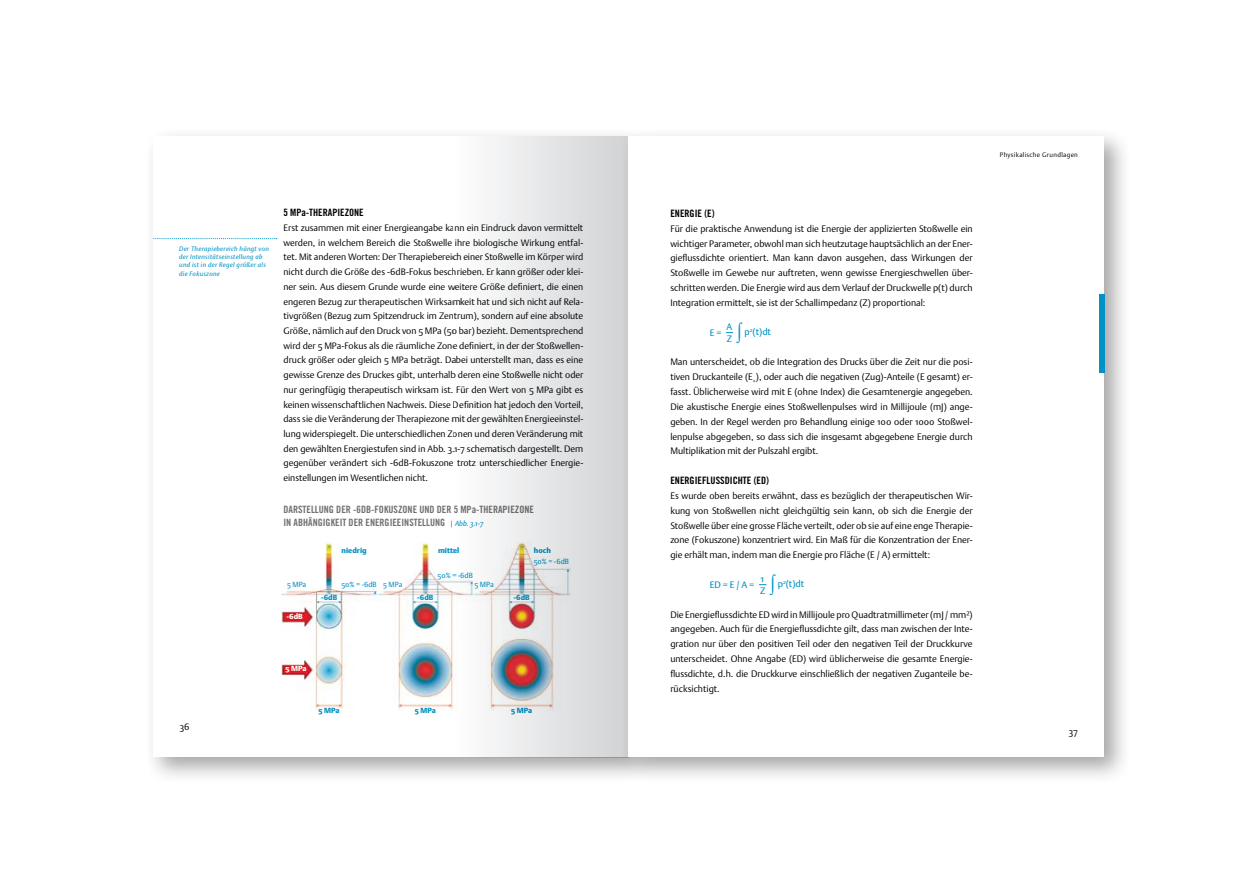
<style>
.page{position:relative;width:1259px;height:893px;background:#fff}
.page>*{position:absolute;margin:0;border:0;box-sizing:border-box;transform-origin:0 0}
.t1{font:10.2px/12.9px "Trade Gothic LT Std Bd Cn 20";color:#707172}
.t2{font:10.2px "Trade Gothic LT Std Bd Cn 20";color:#000}
.t3{font:9.3px/14.7px "DTL Argo ST Light";color:#000;text-align:justify}
.t4{font:9.3px "DTL Argo ST";color:#0092c5}
.t5{font:7.5px "DTL Argo ST Black";color:#0092c5}
.t6{font:7.5px "DTL Argo ST";color:#0092c5}
.t7{font:7.5px "DTL Argo ST Black";color:#fff}
.t8{font:6.6px "DTL Argo ST Light";letter-spacing:.05em;color:#000}
.t9{font:italic 6.3px/8.4px "DTL Argo ST";letter-spacing:.045em;color:#0092c5}
.s1{font-family:"DTL Argo ST";font-style:italic;font-size:7.5px;color:#0092c5}
.s2{font-family:"DTL Argo ST Light";font-size:20.4px}
</style>
<div class="page">
<div style="left:144px;top:127px;width:512px;height:658px;background:#231f20;opacity:.4"></div>
<div style="left:153px;top:136px;width:475px;height:621px;background:#fff"></div>
<svg style="left:153px;top:238px;width:124px;height:1px"></svg>
<img style="left:281px;top:542px;width:172px;height:168px">
<svg style="left:453px;top:136px;width:167px;height:621px"></svg>
<div style="left:620px;top:127px;width:512px;height:658px;background:#231f20;opacity:.4"></div>
<div style="left:628px;top:136px;width:476px;height:621px;background:#fff"></div>
<div style="left:1099px;top:294px;width:5px;height:79px;background:#0092c5"></div>
<p class="t9" style="left:179px;top:244px;width:91px">Der Therapiebereich hängt von der Intensitätseinstellung ab und ist in der Regel größer als die Fokuszone</p>
<p class="t2" style="left:283px;top:206px;width:82px">5 MPA-THERAPIEZONE</p>
<p class="t3" style="left:283px;top:220px;width:301px">Erst zusammen mit einer Energieangabe kann ein Eindruck davon vermittelt werden, in welchem Bereich die Stoßwelle ihre biologische Wirkung entfal&shy;tet. Mit anderen Worten: Der Therapiebereich einer Stoßwelle im Körper wird nicht durch die Größe des -6dB-Fokus beschrieben. Er kann größer oder klei&shy;ner sein. Aus diesem Grunde wurde eine weitere Größe definiert, die einen engeren Bezug zur therapeutischen Wirksamkeit hat und sich nicht auf Rela&shy;tivgrößen (Bezug zum Spitzendruck im Zentrum), sondern auf eine absolute Größe, nämlich auf den Druck von 5 MPa (50 bar) bezieht. Dementsprechend wird der 5 MPa-Fokus als die räumliche Zone definiert, in der der Stoßwellen&shy;druck größer oder gleich 5 MPa beträgt. Dabei unterstellt man, dass es eine gewisse Grenze des Druckes gibt, unterhalb deren eine Stoßwelle nicht oder nur geringfügig therapeutisch wirksam ist. Für den Wert von 5 MPa gibt es keinen wissenschaftlichen Nachweis. Diese Definition hat jedoch den Vorteil, dass sie die Veränderung der Therapiezone mit der gewählten Energieeinstel&shy;lung widerspiegelt. Die unterschiedlichen Zonen und deren Veränderung mit den gewählten Energiestufen sind in Abb. 3.1-7 schematisch dargestellt. Dem gegenüber verändert sich -6dB-Fokuszone trotz unterschiedlicher Energie&shy;einstellungen im Wesentlichen nicht.</p>
<p class="t1" style="left:283px;top:503px;width:252px">DARSTELLUNG DER -6DB-FOKUSZONE UND DER 5 MPA-THERAPIEZONE<br>IN ABHÄNGIGKEIT DER ENERGIEEINSTELLUNG <span class="s1">| Abb. 3.1-7</span></p>
<p class="t5" style="left:342px;top:546px;width:27px">niedrig</p>
<p class="t5" style="left:438px;top:546px;width:23px">mittel</p>
<p class="t5" style="left:534px;top:546px;width:18px">hoch</p>
<p class="t6" style="left:437px;top:571px;width:37px">50% = -6dB</p>
<p class="t6" style="left:287px;top:580px;width:21px">5 MPa</p>
<p class="t6" style="left:341px;top:580px;width:62px">50% = -6dB 5 MPa</p>
<p class="t6" style="left:474px;top:580px;width:21px">5 MPa</p>
<p class="t6" style="left:534px;top:557px;width:37px">50% = -6dB</p>
<p class="t7" style="left:287px;top:611px;width:18px">-6dB</p>
<p class="t5" style="left:321px;top:593px;width:18px">-6dB</p>
<p class="t5" style="left:417px;top:593px;width:18px">-6dB</p>
<p class="t5" style="left:513px;top:593px;width:18px">-6dB</p>
<p class="t3" style="left:180px;top:719px;width:11px">36</p>
<p class="t7" style="left:285px;top:664px;width:22px">5 MPa</p>
<p class="t5" style="left:319px;top:706px;width:22px">5 MPa</p>
<p class="t5" style="left:415px;top:706px;width:22px">5 MPa</p>
<p class="t5" style="left:511px;top:706px;width:22px">5 MPa</p>
<p class="t2" style="left:670px;top:207px;width:46px">ENERGIE (E)</p>
<p class="t3" style="left:670px;top:221px;width:304px">Für die praktische Anwendung ist die Energie der applizierten Stoßwelle ein wichtiger Parameter, obwohl man sich heutzutage hauptsächlich an der Ener&shy;gieflussdichte orientiert. Man kann davon ausgehen, dass Wirkungen der Stoßwelle im Gewebe nur auftreten, wenn gewisse Energieschwellen über&shy;schritten werden. Die Energie wird aus dem Verlauf der Druckwelle p(t) durch Integration ermittelt, sie ist der Schallimpedanz (Z) proportional:</p>
<p class="t4" style="left:710px;top:327px;width:13px">e =</p>
<p class="t3" style="left:670px;top:355px;width:304px">Man unterscheidet, ob die Integration des Drucks über die Zeit nur die posi&shy;tiven Druckanteile (E<sub>+</sub>), oder auch die negativen (Zug)-Anteile (E gesamt) er&shy;fasst. Üblicherweise wird mit E (ohne Index) die Gesamtenergie angegeben.<br>Die akustische Energie eines Stoßwellenpulses wird in Millijoule (mJ) ange&shy;geben. In der Regel werden pro Behandlung einige 100 oder 1000 Stoßwel&shy;lenpulse abgegeben, so dass sich die insgesamt abgegebene Energie durch Multiplikation mit der Pulszahl ergibt.</p>
<p class="t2" style="left:670px;top:474px;width:100px">ENERGIEFLUSSDICHTE (ED)</p>
<p class="t3" style="left:670px;top:488px;width:304px">Es wurde oben bereits erwähnt, dass es bezüglich der therapeutischen Wir&shy;kung von Stoßwellen nicht gleichgültig sein kann, ob sich die Energie der Stoßwelle über eine grosse Fläche verteilt, oder ob sie auf eine enge Therapie&shy;zone (Fokuszone) konzentriert wird. Ein Maß für die Konzentration der Ener&shy;gie erhält man, indem man die Energie pro Fläche (E / A) ermittelt:</p>
<p class="t4" style="left:710px;top:579px;width:46px">eD = e / A =</p>
<p class="t3" style="left:670px;top:607px;width:304px">Die Energieflussdichte ED wird in Millijoule pro Quadtratmillimeter (mJ / mm²) angegeben. Auch für die Energieflussdichte gilt, dass man zwischen der Inte&shy;gration nur über den positiven Teil oder den negativen Teil der Druckkurve unterscheidet. Ohne Angabe (ED) wird üblicherweise die gesamte Energie&shy;flussdichte, d.h. die Druckkurve einschließlich der negativen Zuganteile be&shy;rücksichtigt.</p>
<p class="t4" style="left:727px;top:326px;width:46px">Z <span class="s2">∫</span> p<sup>2</sup>(t)dt</p>
<p class="t4" style="left:726px;top:321px;width:7px">A</p>
<p class="t4" style="left:760px;top:578px;width:46px">Z <span class="s2">∫</span> p<sup>2</sup>(t)dt</p>
<p class="t4" style="left:761px;top:573px;width:5px">1</p>
<p class="t8" style="left:1000px;top:150px;width:79px">Physikalische Grundlagen</p>
<p class="t3" style="left:1069px;top:724px;width:10px">37</p>
</div>
